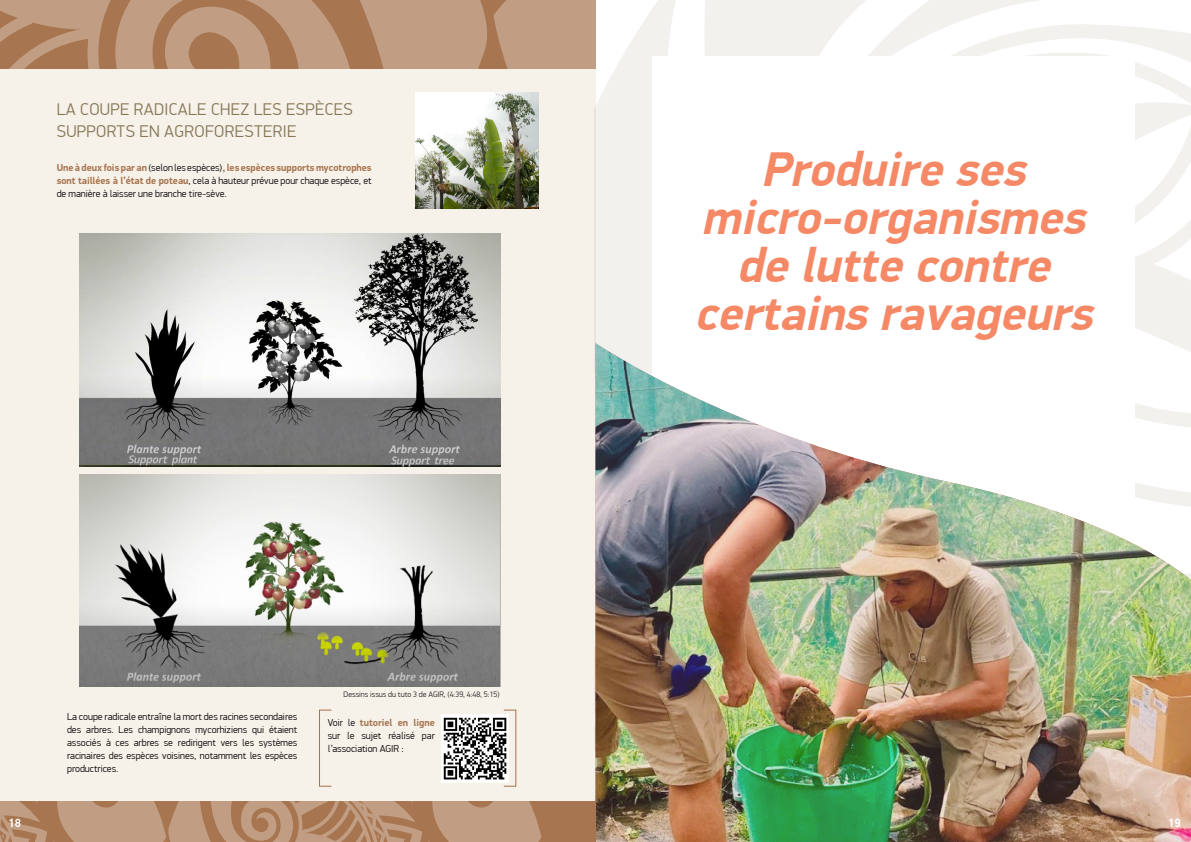
<style>
.page{position:relative;width:1191px;height:842px;background:#fff}
.page>*{position:absolute;margin:0;border:0;box-sizing:border-box;transform-origin:0 0}
.t1{font:italic 700 49px "PF Din Display Pro";color:#f58966}
.t2{font:300 17px "PF Din Display Pro";letter-spacing:.02em;color:#867655}
.t3{font:700 12px "PF Din Display Pro";color:#fff}
.t4{font:300 10px/13px "PF Din Display Pro";color:#000001;text-align:justify}
.Sources_ok{font:300 8px "PF Din Display Pro";color:#231f20}
.s1{font-weight:700;color:#a6734d}
</style>
<div class="page">
<div style="left:0;top:53px;width:595px;height:749px;background:#f6f1e9"></div>
<img style="left:80px;top:234px;width:420px;height:232px">
<img style="left:80px;top:474px;width:420px;height:213px">
<img style="left:442px;top:714px;width:66px;height:69px">
<div style="left:319px;top:710px;width:13px;height:77px;border:1px solid #a6734d"></div>
<div style="left:503px;top:710px;width:13px;height:77px;border:1px solid #a6734d"></div>
<svg style="left:1027px;top:24px;width:164px;height:24px;fill:#f3f1ee"></svg>
<svg style="left:1028px;top:48px;width:163px;height:54px"></svg>
<svg style="left:1135px;top:102px;width:56px;height:241px;fill:#f3f1ee"></svg>
<svg style="left:595px;top:0;width:81px;height:343px;fill:#f3f1ee"></svg>
<svg style="left:705px;top:0;width:322px;height:56px;fill:#f3f1ee"></svg>
<div style="left:652px;top:57px;width:482px;height:728px;background:#fff"></div>
<img style="left:595px;top:343px;width:596px;height:499px">
<img style="left:415px;top:92px;width:123px;height:116px">
<div style="left:0;top:802px;width:595px;height:40px;background:#a7754f"></div>
<svg style="left:0;top:802px;width:541px;height:40px"></svg>
<svg style="left:0;top:0;width:595px;height:68px;background:#b99173"></svg>
<p class="t2" style="left:57px;top:100px;width:297px">LA COUPE RADICALE CHEZ LES ESPÈCES</p>
<p class="t2" style="left:57px;top:122px;width:241px">SUPPORTS EN AGROFORESTERIE</p>
<p class="t4" style="left:57px;top:162px;width:316px"><span class="s1">Une à deux fois par an</span> (selon les espèces)<span class="s1">, les espèces supports mycotrophes sont taillées à l’état de poteau</span>, cela à hauteur prévue pour chaque espèce, et de manière à laisser une branche tire-sève.</p>
<p class="Sources_ok" style="left:343px;top:690px;width:157px">Dessins issus du tuto 3 de AGIR, (4:39, 4:48, 5:15)</p>
<p class="t4" style="left:67px;top:710px;width:232px">La coupe radicale entraîne la mort des racines secondaires des arbres. Les champignons mycorhiziens qui étaient associés à ces arbres se redirigent vers les systèmes racinaires des espèces voisines, notamment les espèces productrices.</p>
<p class="t4" style="left:328px;top:716px;width:109px">Voir le <span class="s1">tutoriel en ligne </span>sur le sujet réalisé par l’association AGIR :</p>
<p class="t1" style="left:761px;top:140px;width:278px">Produire ses</p>
<p class="t1" style="left:701px;top:188px;width:398px">micro-organismes</p>
<p class="t1" style="left:736px;top:236px;width:328px">de lutte contre</p>
<p class="t1" style="left:694px;top:284px;width:412px">certainsravageurs</p>
<p class="t3" style="left:9px;top:815px;width:14px">18</p>
<p class="t3" style="left:1168px;top:815px;width:14px">19</p>
</div>
